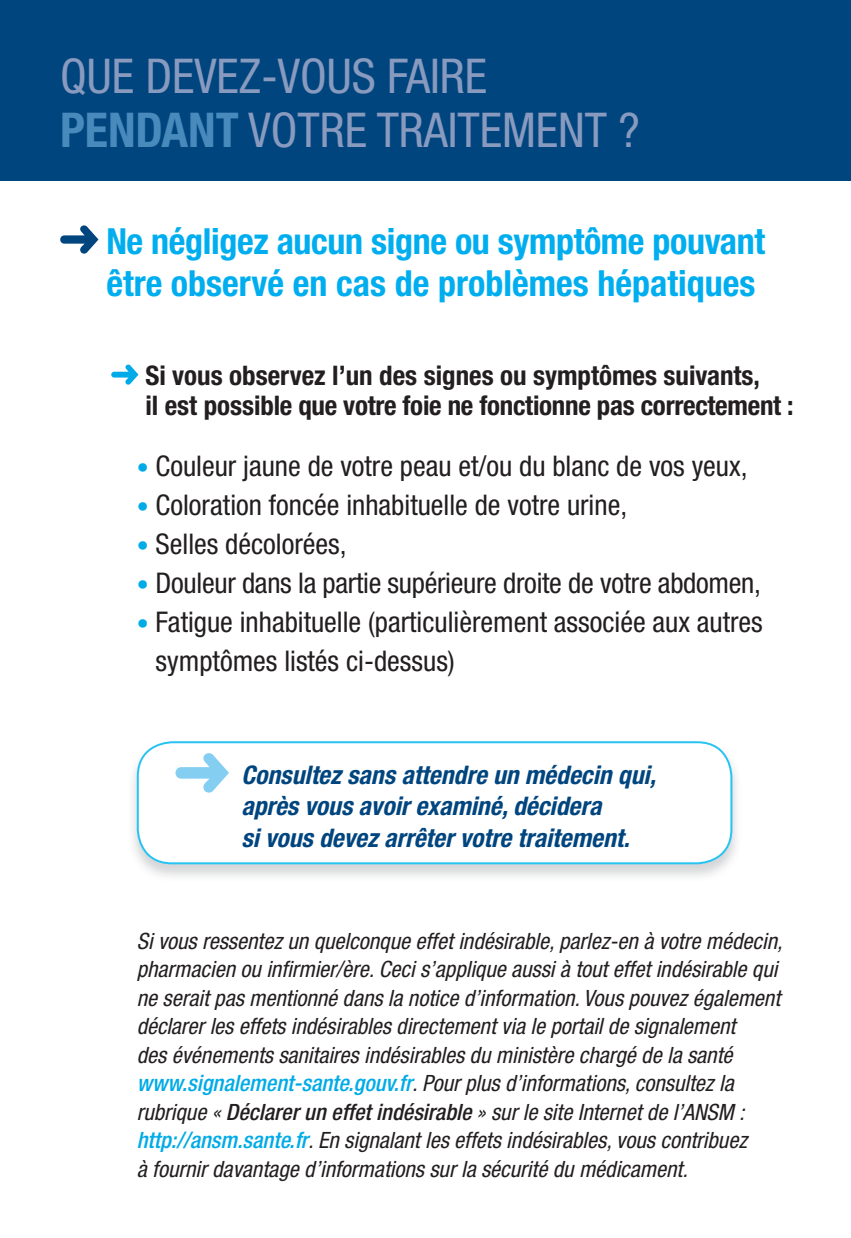
<style>
.page{position:relative;width:851px;height:1238px;background:#fff}
.page>*{position:absolute;margin:0;border:0;box-sizing:border-box;transform-origin:0 0}
.t1{font:condensed 48px/54px "Helvetica Neue LT";color:#899abf}
.t2{font:700 condensed 36px/42px "Helvetica Neue LT";letter-spacing:-.005em;color:#00aeef}
.t3{font:condensed 28.5px/39px "Helvetica Neue LT";color:#231f20}
.t4{font:700 condensed 27px/30px "Helvetica Neue LT";color:#231f20}
.t5{font:italic 700 condensed 25.8px/31.2px "Helvetica Neue LT";color:#01457f}
.t6{font:italic condensed 22.5px/28.5px "Helvetica Neue LT";color:#231f20}
.s1{font-weight:700;color:#478abb}
.s2{font-size:24px;color:#00abe7}
.s3{font-weight:500;color:#00abe7}
.s4{font-weight:500}
</style>
<div class="page">
<div style="left:0;top:0;width:851px;height:181px;background:#01457f"></div>
<svg style="left:60px;top:225px;width:38px;height:29px"></svg>
<svg style="left:111px;top:365px;width:27px;height:20px"></svg>
<img style="left:133px;top:741px;width:604px;height:136px">
<div style="left:138px;top:742px;width:593px;height:121px;background:#fff;border-radius:34px"></div>
<div style="left:137px;top:741px;width:595px;height:123px;border:2px solid #27c3f3;border-radius:34px"></div>
<svg style="left:175px;top:753px;width:54px;height:39px"></svg>
<h1 class="t1" style="left:60px;top:49px;width:581px">QUE DEVEZ-VOUS FAIRE<br><span class="s1">PENDANT</span> VOTRE TRAITEMENT ?</h1>
<h2 class="t2" style="left:106px;top:219px;width:660px">Ne négligez aucun signe ou symptôme pouvant être observé en cas de problèmes hépatiques</h2>
<p class="t4" style="left:145px;top:360px;width:649px">Si vous observez l’un des signes ou symptômes suivants,<br>il est possible que votre foie ne fonctionne pas correctement :</p>
<p class="t3" style="left:137px;top:446px;width:612px"><span class="s2">•</span> Couleur jaune de votre peau et/ou du blanc de vos yeux,</p>
<p class="t3" style="left:137px;top:485px;width:492px"><span class="s2">•</span> Coloration foncée inhabituelle de votre urine,</p>
<p class="t3" style="left:137px;top:524px;width:211px"><span class="s2">•</span> Selles décolorées,</p>
<p class="t3" style="left:137px;top:563px;width:625px"><span class="s2">•</span> Douleur dans la partie supérieure droite de votre abdomen,</p>
<p class="t3" style="left:156px;top:602px;width:608px;text-indent:-19px"><span class="s2">•</span> Fatigue inhabituelle (particulièrement associée aux autres symptômes listés ci-dessus)</p>
<p class="t5" style="left:241px;top:759px;width:416px">Consultez sans attendre un médecin qui, après vous avoir examiné, décidera<br>si vous devez arrêter votre traitement.</p>
<p class="t6" style="left:137px;top:926px;width:647px">Si vous ressentez un quelconque effet indésirable, parlez-en à votre médecin, pharmacien ou infirmier/ère. Ceci s’applique aussi à tout effet indésirable qui ne serait pas mentionné dans la notice d’information. Vous pouvez également déclarer les effets indésirables directement via le portail de signalement<br>des événements sanitaires indésirables du ministère chargé de la santé <span class="s3">www.signalement-sante.gouv.fr</span>. Pour plus d’informations, consultez la rubrique « <span class="s4">Déclarer un effet indésirable</span> » sur le site Internet de l’ANSM : <span class="s3">http://ansm.sante.fr</span>. En signalant les effets indésirables, vous contribuez<br>à fournir davantage d’informations sur la sécurité du médicament.</p>
</div>
